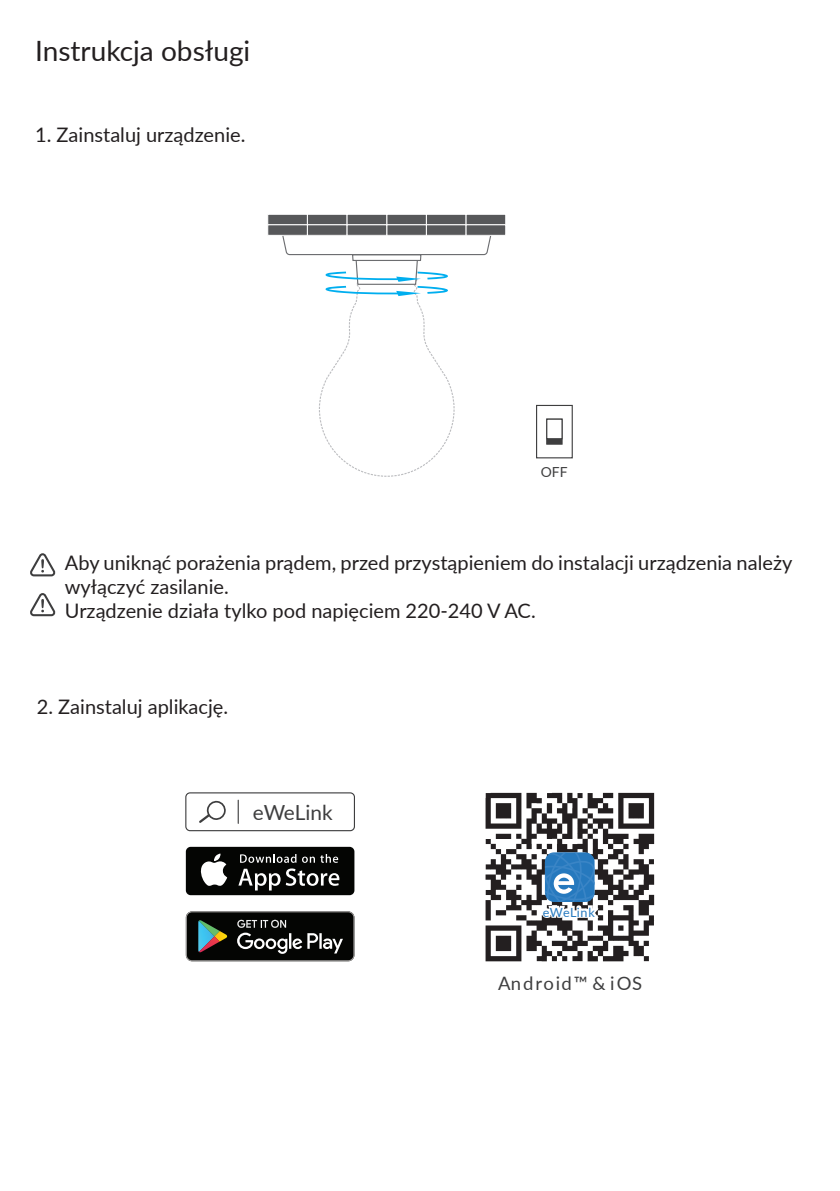
<style>
.page{position:relative;width:840px;height:1191px;background:#fff}
.page>*{position:absolute;margin:0;border:0;box-sizing:border-box;transform-origin:0 0}
.t1{font:28px "Lato";color:#231f20}
.t2{font:20.8px "Lato";color:#3e3e3f}
.t3{font:20px/24px "Lato";color:#231f20}
.t4{font:18.4px "Lato";letter-spacing:.085em;color:#3e3e3f}
.t5{font:13.8px "Lato";color:#3e3e3f}
.t6{font:12.6px "Lato";letter-spacing:.04em;color:#2679be}
</style>
<div class="page">
<div style="left:535px;top:405px;width:37px;height:53px;border:1px solid #3e3e3f"></div>
<div style="left:546px;top:418px;width:16px;height:27px;background:#3e3e3f;border:1px solid #3e3e3f"></div>
<div style="left:546px;top:418px;width:16px;height:21px;background:#fff;border:1px solid #3e3e3f"></div>
<svg style="left:282px;top:236px;width:210px;height:241px"></svg>
<div style="left:267px;top:214px;width:40px;height:11px;background:#57585a;border:1px solid #fff"></div>
<div style="left:307px;top:214px;width:40px;height:11px;background:#57585a;border:1px solid #fff"></div>
<div style="left:386px;top:214px;width:40px;height:11px;background:#57585a;border:1px solid #fff"></div>
<div style="left:346px;top:214px;width:41px;height:11px;background:#57585a;border:1px solid #fff"></div>
<div style="left:426px;top:214px;width:40px;height:11px;background:#57585a;border:1px solid #fff"></div>
<div style="left:465px;top:214px;width:40px;height:11px;background:#57585a;border:1px solid #fff"></div>
<div style="left:267px;top:224px;width:40px;height:12px;background:#57585a;border:1px solid #fff"></div>
<div style="left:307px;top:224px;width:40px;height:12px;background:#57585a;border:1px solid #fff"></div>
<div style="left:386px;top:224px;width:40px;height:12px;background:#57585a;border:1px solid #fff"></div>
<div style="left:346px;top:224px;width:41px;height:12px;background:#57585a;border:1px solid #fff"></div>
<div style="left:426px;top:224px;width:40px;height:12px;background:#57585a;border:1px solid #fff"></div>
<div style="left:465px;top:224px;width:40px;height:12px;background:#57585a;border:1px solid #fff"></div>
<svg style="left:30px;top:553px;width:25px;height:23px"></svg>
<svg style="left:30px;top:593px;width:25px;height:23px"></svg>
<div style="left:186px;top:847px;width:168px;height:48px;background:#040503;border-radius:5px"></div>
<svg style="left:200px;top:853px;width:27px;height:33px"></svg>
<svg style="left:238px;top:854px;width:101px;height:36px"></svg>
<svg style="left:199px;top:800px;width:26px;height:23px"></svg>
<div style="left:185px;top:792px;width:170px;height:39px;border:1px solid #3e3e3f;border-radius:4px"></div>
<hr style="left:237px;top:800px;width:2px;height:23px;background:#3e3e3f">
<svg style="left:186px;top:911px;width:168px;height:50px;background:#2a2d2b"></svg>
<svg style="left:485px;top:793px;width:168px;height:168px"></svg>
<h1 class="t1" style="left:35px;top:30px;width:216px">Instrukcja obsługi</h1>
<p class="t3" style="left:35px;top:122px;width:212px">1. Zainstaluj urządzenie.</p>
<p class="t5" style="left:540px;top:462px;width:29px">OFF</p>
<p class="t3" style="left:65px;top:550px;width:728px">Aby uniknąć porażenia prądem, przed przystąpieniem do instalacji urządzenia należy wyłączyć zasilanie.<br>Urządzenie działa tylko pod napięciem 220-240 V AC.</p>
<p class="t3" style="left:37px;top:694px;width:193px">2. Zainstaluj aplikację.</p>
<p class="t2" style="left:252px;top:797px;width:82px">eWeLink</p>
<p class="t6" style="left:542px;top:903px;width:54px">eWeLink</p>
<p class="t4" style="left:498px;top:970px;width:145px">Android™ &amp; iOS</p>
</div>
